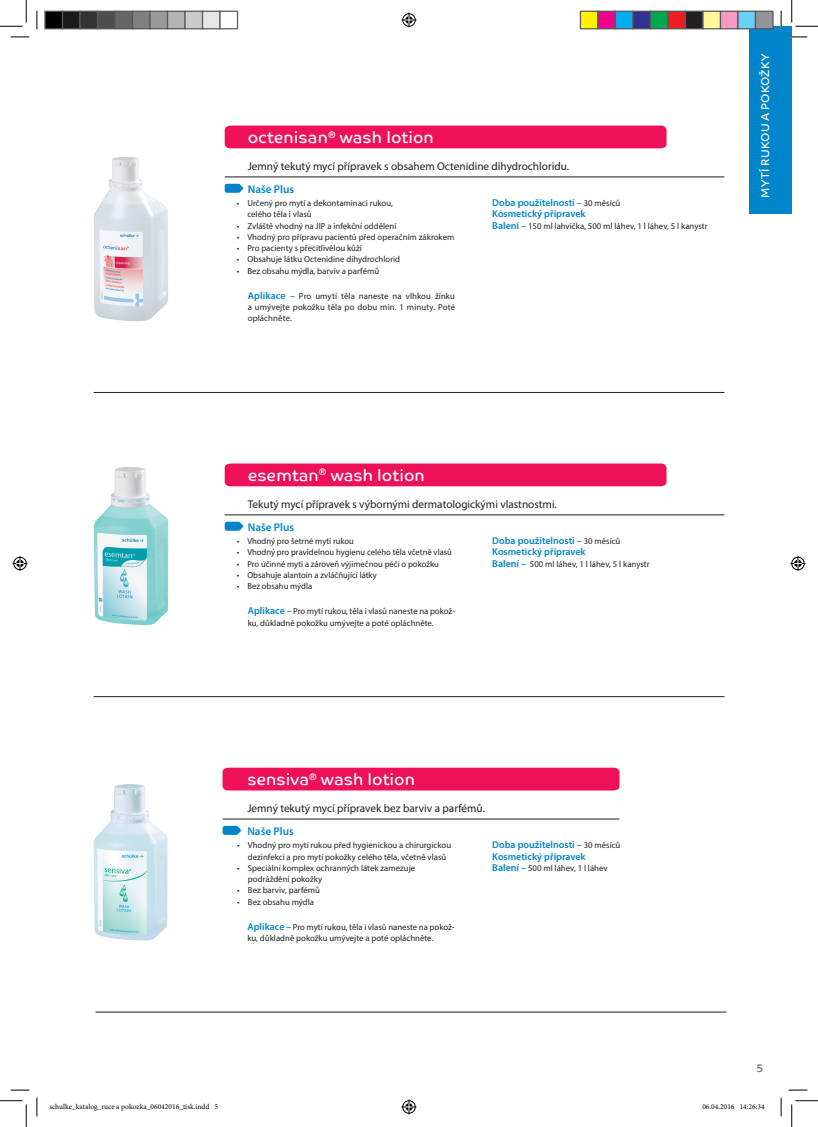
<style>
.page{position:relative;width:818px;height:1127px;background:#fff}
.page>*{position:absolute;margin:0;border:0;box-sizing:border-box;transform-origin:0 0}
.t1{font:16.25px "Co Text";letter-spacing:.005em;color:#fff}
.t2{font:11.25px "Myriad Pro";color:#231f20}
.t3{font:600 11.25px "Myriad Pro";color:#0085cb}
.t4{font:11.25px "Co Text";letter-spacing:.015em;color:#fff}
.t5{font:11.25px "Co Text";color:#6c6d70}
.t6{font:600 10px/11.2px "Myriad Pro";color:#0085cb}
.t7{font:8.75px/11.2px "Myriad Pro";color:#231f20}
.t8{font:7.5px "Minion Pro";color:#000}
.s1{font-weight:600;font-size:10px;color:#0085cb}
.s2{font-weight:400;font-size:8.75px;color:#231f20}
</style>
<div class="page">
<div style="left:749px;top:26px;width:43px;height:188px;background:#0085cb"></div>
<hr style="left:96px;top:1011px;width:630px;height:1px;background:#231f20">
<hr style="left:94px;top:392px;width:630px;height:1px;background:#231f20">
<hr style="left:94px;top:696px;width:630px;height:1px;background:#231f20">
<div style="left:225px;top:125px;width:441px;height:23px;background:#ee1059"></div>
<hr style="left:225px;top:177px;width:499px;height:1px;background:#231f20">
<svg style="left:225px;top:184px;width:18px;height:9px"></svg>
<div style="left:225px;top:463px;width:441px;height:23px;background:#ee1059"></div>
<hr style="left:225px;top:514px;width:499px;height:1px;background:#231f20">
<svg style="left:225px;top:521px;width:18px;height:9px"></svg>
<div style="left:223px;top:767px;width:396px;height:23px;background:#ee1059"></div>
<hr style="left:223px;top:818px;width:396px;height:1px;background:#231f20">
<svg style="left:223px;top:825px;width:18px;height:9px"></svg>
<img style="left:94px;top:784px;width:74px;height:156px">
<img style="left:94px;top:467px;width:74px;height:157px">
<img style="left:94px;top:157px;width:74px;height:164px">
<svg style="left:11px;top:36px;width:18px;height:2px"></svg>
<svg style="left:788px;top:36px;width:19px;height:2px"></svg>
<svg style="left:11px;top:1089px;width:18px;height:1px"></svg>
<svg style="left:788px;top:1089px;width:19px;height:1px"></svg>
<svg style="left:36px;top:11px;width:2px;height:18px"></svg>
<svg style="left:36px;top:1097px;width:2px;height:18px"></svg>
<svg style="left:780px;top:11px;width:2px;height:18px"></svg>
<svg style="left:780px;top:1097px;width:2px;height:18px"></svg>
<svg style="left:0;top:0;width:27px;height:27px"></svg>
<svg style="left:0;top:1100px;width:27px;height:26px"></svg>
<svg style="left:791px;top:0;width:27px;height:27px"></svg>
<svg style="left:791px;top:1100px;width:27px;height:26px"></svg>
<svg style="left:401px;top:13px;width:15px;height:15px"></svg>
<svg style="left:401px;top:1099px;width:15px;height:15px"></svg>
<svg style="left:13px;top:556px;width:15px;height:15px"></svg>
<svg style="left:790px;top:556px;width:15px;height:15px"></svg>
<div style="left:45px;top:11px;width:18px;height:18px;background:#000"></div>
<div style="left:44px;top:11px;width:19px;height:18px;border:1px solid #595959"></div>
<div style="left:63px;top:11px;width:17px;height:18px;background:#1a1a1a"></div>
<div style="left:62px;top:11px;width:19px;height:18px;border:1px solid #595959"></div>
<div style="left:80px;top:11px;width:18px;height:18px;background:#333"></div>
<div style="left:79px;top:11px;width:19px;height:18px;border:1px solid #595959"></div>
<div style="left:98px;top:11px;width:17px;height:18px;background:#4d4d4d"></div>
<div style="left:97px;top:11px;width:19px;height:18px;border:1px solid #595959"></div>
<div style="left:115px;top:11px;width:18px;height:18px;background:#666"></div>
<div style="left:114px;top:11px;width:19px;height:18px;border:1px solid #595959"></div>
<div style="left:133px;top:11px;width:17px;height:18px;background:#808080"></div>
<div style="left:132px;top:11px;width:19px;height:18px;border:1px solid #595959"></div>
<div style="left:150px;top:11px;width:18px;height:18px;background:#999"></div>
<div style="left:149px;top:11px;width:19px;height:18px;border:1px solid #595959"></div>
<div style="left:168px;top:11px;width:17px;height:18px;background:#b3b3b3"></div>
<div style="left:167px;top:11px;width:19px;height:18px;border:1px solid #595959"></div>
<div style="left:185px;top:11px;width:18px;height:18px;background:#ccc"></div>
<div style="left:184px;top:11px;width:19px;height:18px;border:1px solid #595959"></div>
<div style="left:203px;top:11px;width:17px;height:18px;background:#e6e6e6"></div>
<div style="left:202px;top:11px;width:19px;height:18px;border:1px solid #595959"></div>
<div style="left:219px;top:11px;width:19px;height:18px;border:1px solid #595959"></div>
<div style="left:580px;top:11px;width:18px;height:18px;background:#fff101"></div>
<div style="left:580px;top:11px;width:18px;height:18px;border:1px solid #595959"></div>
<div style="left:598px;top:11px;width:17px;height:18px;background:#ed028c"></div>
<div style="left:597px;top:11px;width:19px;height:18px;border:1px solid #595959"></div>
<div style="left:615px;top:11px;width:18px;height:18px;background:#00aeef"></div>
<div style="left:615px;top:11px;width:18px;height:18px;border:1px solid #595959"></div>
<div style="left:633px;top:11px;width:17px;height:18px;background:#2e3092"></div>
<div style="left:632px;top:11px;width:19px;height:18px;border:1px solid #595959"></div>
<div style="left:650px;top:11px;width:18px;height:18px;background:#00a54f"></div>
<div style="left:650px;top:11px;width:18px;height:18px;border:1px solid #595959"></div>
<div style="left:668px;top:11px;width:17px;height:18px;background:#ee1d23"></div>
<div style="left:667px;top:11px;width:19px;height:18px;border:1px solid #595959"></div>
<div style="left:685px;top:11px;width:18px;height:18px;background:#231f20"></div>
<div style="left:685px;top:11px;width:18px;height:18px;border:1px solid #595959"></div>
<div style="left:703px;top:11px;width:17px;height:18px;background:#fff79a"></div>
<div style="left:702px;top:11px;width:19px;height:18px;border:1px solid #595959"></div>
<div style="left:720px;top:11px;width:18px;height:18px;background:#f499c2"></div>
<div style="left:720px;top:11px;width:18px;height:18px;border:1px solid #595959"></div>
<div style="left:738px;top:11px;width:17px;height:18px;background:#6bcff6"></div>
<div style="left:737px;top:11px;width:19px;height:18px;border:1px solid #595959"></div>
<div style="left:755px;top:11px;width:18px;height:18px;background:#939598"></div>
<div style="left:755px;top:11px;width:18px;height:18px;border:1px solid #595959"></div>
<h1 class="t1" style="left:248px;top:128px;width:188px">octenisan<sup>®</sup> wash lotion</h1>
<p class="t2" style="left:248px;top:159px;width:323px">Jemný tekutý mycí přípravek s obsahem Octenidine dihydrochloridu.</p>
<p class="t3" style="left:248px;top:181px;width:48px">Naše Plus</p>
<p class="t7" style="left:247px;top:197px;width:147px;text-indent:-11px">• Určený pro mytí a dekontaminaci rukou, celého těla i vlasů</p>
<p class="t7" style="left:237px;top:220px;width:161px">• Zvláště vhodný na JIP a infekční oddělení</p>
<p class="t7" style="left:237px;top:231px;width:219px">• Vhodný pro přípravu pacientů před operačním zákrokem</p>
<p class="t7" style="left:237px;top:242px;width:127px">• Pro pacienty s přecitlivělou kůží</p>
<p class="t7" style="left:237px;top:254px;width:165px">• Obsahuje látku Octenidine dihydrochlorid</p>
<p class="t7" style="left:237px;top:265px;width:144px">• Bez obsahu mýdla, barviv a parfémů</p>
<p class="t7" style="left:248px;top:290px;width:209px;text-align:justify"><span class="s1">Aplikace –</span> Pro umytí těla naneste na vlhkou žínku a umývejte pokožku těla po dobu min. 1 minuty. Poté opláchněte.</p>
<p class="t6" style="left:492px;top:197px;width:130px">Doba použitelnosti – <span class="s2">30 měsíců<br></span>Kosmetický přípravek</p>
<p class="t7" style="left:492px;top:220px;width:217px"><span class="s1">Balení –</span> 150 ml lahvička, 500 ml láhev, 1 l láhev, 5 l kanystr</p>
<p class="t4" style="left:759px;top:197px;width:145px;rotate:-90deg">MYTÍ RUKOU A POKOŽKY</p>
<h1 class="t1" style="left:248px;top:465px;width:179px">esemtan<sup>®</sup> wash lotion</h1>
<p class="t2" style="left:248px;top:497px;width:311px">Tekutý mycí přípravek s výbornými dermatologickými vlastnostmi.</p>
<p class="t3" style="left:248px;top:519px;width:48px">Naše Plus</p>
<p class="t7" style="left:237px;top:535px;width:119px">• Vhodný pro šetrné mytí rukou</p>
<p class="t7" style="left:237px;top:546px;width:217px">• Vhodný pro pravidelnou hygienu celého těla včetně vlasů</p>
<p class="t7" style="left:237px;top:557px;width:204px">• Pro účinné mytí a zároveň výjimečnou péči o pokožku</p>
<p class="t7" style="left:237px;top:569px;width:142px">• Obsahuje alantoin a zvláčňující látky</p>
<p class="t7" style="left:237px;top:580px;width:77px">• Bez obsahu mýdla</p>
<p class="t7" style="left:248px;top:605px;width:209px"><span class="s1">Aplikace –</span> Pro mytí rukou, těla i vlasů naneste na pokož&shy;ku, důkladně pokožku umývejte a poté opláchněte.</p>
<p class="t6" style="left:492px;top:534px;width:130px">Doba použitelnosti – <span class="s2">30 měsíců<br></span>Kosmetický přípravek</p>
<p class="t7" style="left:492px;top:557px;width:159px"><span class="s1">Balení –</span> 500 ml láhev, 1 l láhev, 5 l kanystr</p>
<h1 class="t1" style="left:247px;top:769px;width:169px">sensiva<sup>®</sup> wash lotion</h1>
<p class="t2" style="left:247px;top:801px;width:239px">Jemný tekutý mycí přípravek bez barviv a parfémů.</p>
<p class="t3" style="left:247px;top:823px;width:48px">Naše Plus</p>
<p class="t7" style="left:248px;top:839px;width:205px;text-indent:-11px">• Vhodný pro mytí rukou před hygienickou a chirurgickou dezinfekcí a pro mytí pokožky celého těla, včetně vlasů</p>
<p class="t7" style="left:248px;top:861px;width:169px;text-indent:-11px">• Speciální komplex ochranných látek zamezuje podráždění pokožky</p>
<p class="t7" style="left:237px;top:884px;width:84px">• Bez barviv, parfémů</p>
<p class="t7" style="left:237px;top:895px;width:78px">• Bez obsahu mýdla</p>
<p class="t7" style="left:247px;top:920px;width:209px"><span class="s1">Aplikace –</span> Pro mytí rukou, těla i vlasů naneste na pokož&shy;ku, důkladně pokožku umývejte a poté opláchněte.</p>
<p class="t6" style="left:492px;top:838px;width:130px">Doba použitelnosti – <span class="s2">30 měsíců<br></span>Kosmetický přípravek</p>
<p class="t7" style="left:492px;top:862px;width:117px"><span class="s1">Balení –</span> 500 ml láhev, 1 l láhev</p>
<p class="t5" style="left:756px;top:1061px;width:9px">5</p>
<p class="t8" style="left:49px;top:1101px;width:170px">schulke_katalog_ruce a pokozka_06042016_tisk.indd 5</p>
<p class="t8" style="left:702px;top:1101px;width:64px">06.04.2016 14:26:34</p>
</div>
